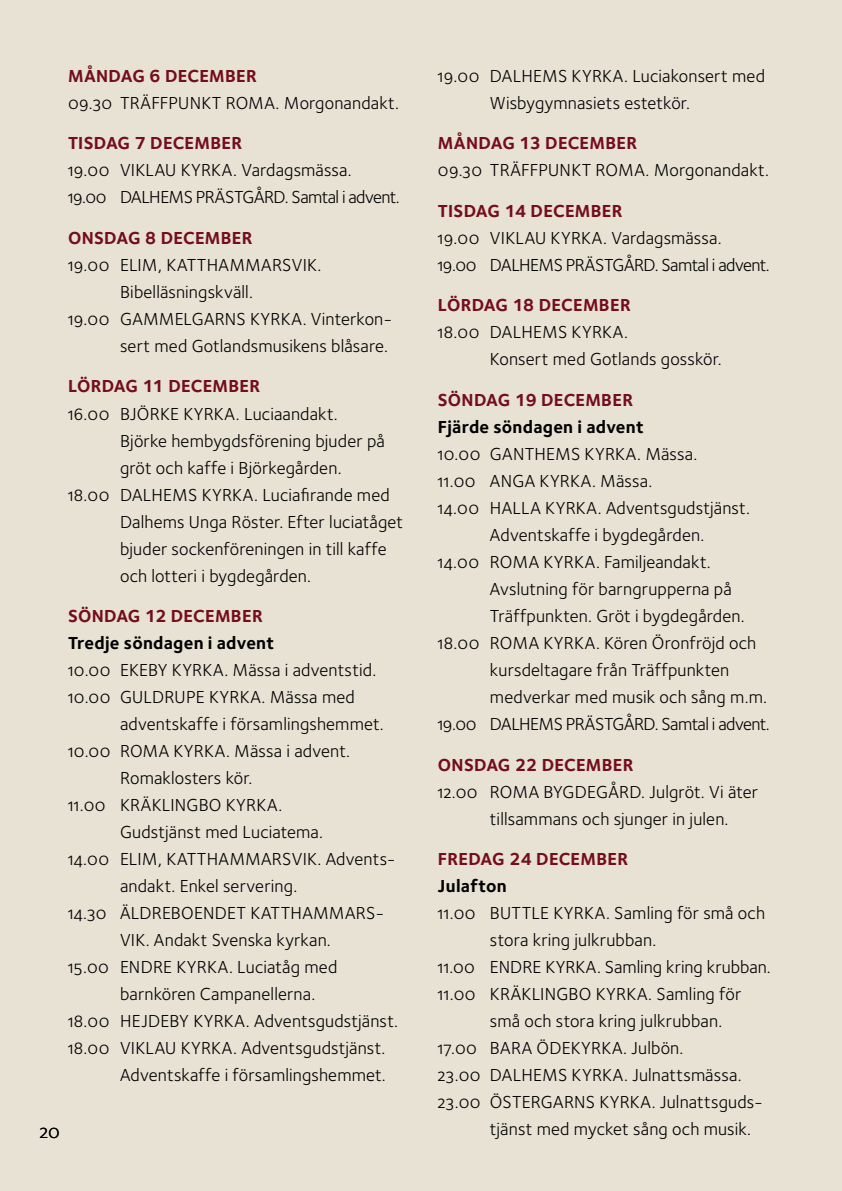
<style>
.page{position:relative;width:842px;height:1191px;background:#e8e2d4}
.page>*{position:absolute;margin:0;border:0;box-sizing:border-box;transform-origin:0 0}
.t1{font:19.6px "Foundry Sterling Book OSF";color:#000}
.t2{font:18px/27px "Foundry Sterling Book OSF";letter-spacing:.01em;color:#000}
.t3{font:700 18px "Foundry Sterling";letter-spacing:.015em;color:#740d1d}
.t4{font:18px/27px "Foundry Sterling Book OSF";letter-spacing:-.02em;color:#000}
.t5{font:18px "Foundry Sterling Bold OSF";letter-spacing:.015em;color:#000}
.t6{font:18px "Foundry Sterling Book OSF";letter-spacing:-.03em;color:#000}
</style>
<div class="page">
<p class="t3" style="left:68px;top:63px;width:190px">MÅNDAG 6 DECEMBER</p>
<p class="t2" style="left:68px;top:89px;width:332px">09.30 TRÄFFPUNKT ROMA. Morgonandakt.</p>
<p class="t3" style="left:68px;top:131px;width:176px">TISDAG 7 DECEMBER</p>
<p class="t4" style="left:68px;top:156px;width:333px">19.00 VIKLAU KYRKA. Vardagsmässa.<br>19.00 DALHEMS PRÄSTGÅRD. Samtal i advent.</p>
<p class="t3" style="left:68px;top:225px;width:186px">ONSDAG 8 DECEMBER</p>
<p class="t2" style="left:68px;top:251px;width:255px">19.00 ELIM, KATTHAMMARSVIK.</p>
<p class="t2" style="left:120px;top:278px;width:134px">Bibelläsningskväll.</p>
<p class="t2" style="left:68px;top:305px;width:326px">19.00 GAMMELGARNS KYRKA. Vinterkon-</p>
<p class="t2" style="left:120px;top:332px;width:270px">sert med Gotlandsmusikens blåsare.</p>
<p class="t3" style="left:68px;top:374px;width:194px">LÖRDAG 11 DECEMBER</p>
<p class="t2" style="left:68px;top:399px;width:271px">16.00 BJÖRKE KYRKA. Luciaandakt.</p>
<p class="t2" style="left:120px;top:426px;width:266px">Björke hembygdsförening bjuder på</p>
<p class="t2" style="left:120px;top:453px;width:223px">gröt och kaffe i Björkegården.</p>
<p class="t2" style="left:68px;top:480px;width:323px">18.00 DALHEMS KYRKA. Luciafirande med</p>
<p class="t2" style="left:120px;top:507px;width:285px">Dalhems Unga Röster. Efter luciatåget</p>
<p class="t2" style="left:120px;top:534px;width:268px">bjuder sockenföreningen in till kaffe</p>
<p class="t2" style="left:120px;top:561px;width:193px">och lotteri i bygdegården.</p>
<p class="t3" style="left:68px;top:603px;width:196px">SÖNDAG 12 DECEMBER</p>
<p class="t5" style="left:68px;top:630px;width:208px">Tredje söndagen i advent</p>
<p class="t2" style="left:68px;top:656px;width:310px">10.00 EKEBY KYRKA. Mässa i adventstid.<br>10.00 GULDRUPE KYRKA. Mässa med</p>
<p class="t2" style="left:120px;top:710px;width:265px">adventskaffe i församlingshemmet.</p>
<p class="t2" style="left:68px;top:737px;width:283px">10.00 ROMA KYRKA. Mässa i advent.</p>
<p class="t2" style="left:120px;top:764px;width:134px">Romaklosters kör.</p>
<p class="t2" style="left:68px;top:791px;width:216px">11.00 KRÄKLINGBO KYRKA.</p>
<p class="t2" style="left:120px;top:818px;width:205px">Gudstjänst med Luciatema.</p>
<p class="t2" style="left:68px;top:845px;width:329px">14.00 ELIM, KATTHAMMARSVIK. Advents-</p>
<p class="t2" style="left:120px;top:872px;width:179px">andakt. Enkel servering.</p>
<p class="t2" style="left:68px;top:899px;width:318px">14.30 ÄLDREBOENDET KATTHAMMARS-</p>
<p class="t2" style="left:120px;top:926px;width:212px">VIK. Andakt Svenska kyrkan.</p>
<p class="t2" style="left:68px;top:953px;width:271px">15.00 ENDRE KYRKA. Luciatåg med</p>
<p class="t2" style="left:120px;top:980px;width:197px">barnkören Campanellerna.</p>
<p class="t2" style="left:68px;top:1007px;width:332px">18.00 HEJDEBY KYRKA. Adventsgudstjänst.</p>
<p class="t2" style="left:68px;top:1034px;width:319px">18.00 VIKLAU KYRKA. Adventsgudstjänst.</p>
<p class="t2" style="left:120px;top:1061px;width:267px">Adventskaffe i församlingshemmet.</p>
<p class="t1" style="left:40px;top:1117px;width:22px">20</p>
<p class="t2" style="left:490px;top:62px;width:277px;text-indent:-52px">19.00 DALHEMS KYRKA. Luciakonsert med<br>Wisbygymnasiets estetkör.</p>
<p class="t3" style="left:438px;top:131px;width:201px">MÅNDAG 13 DECEMBER</p>
<p class="t2" style="left:438px;top:156px;width:332px">09.30 TRÄFFPUNKT ROMA. Morgonandakt.</p>
<p class="t3" style="left:438px;top:198px;width:186px">TISDAG 14 DECEMBER</p>
<p class="t4" style="left:438px;top:224px;width:333px">19.00 VIKLAU KYRKA. Vardagsmässa.<br>19.00 DALHEMS PRÄSTGÅRD. Samtal i advent.</p>
<p class="t3" style="left:438px;top:293px;width:194px">LÖRDAG 18 DECEMBER</p>
<p class="t2" style="left:490px;top:318px;width:233px;text-indent:-52px">18.00 DALHEMS KYRKA.<br>Konsert med Gotlands gosskör.</p>
<p class="t3" style="left:438px;top:387px;width:197px">SÖNDAG 19 DECEMBER</p>
<p class="t5" style="left:438px;top:414px;width:207px">Fjärde söndagen i advent</p>
<p class="t2" style="left:438px;top:440px;width:261px">10.00 GANTHEMS KYRKA. Mässa.</p>
<p class="t2" style="left:438px;top:467px;width:216px">11.00 ANGA KYRKA. Mässa.</p>
<p class="t2" style="left:438px;top:494px;width:313px">14.00 HALLA KYRKA. Adventsgudstjänst.</p>
<p class="t2" style="left:490px;top:521px;width:216px">Adventskaffe i bygdegården.</p>
<p class="t2" style="left:438px;top:548px;width:274px">14.00 ROMA KYRKA. Familjeandakt.</p>
<p class="t2" style="left:490px;top:575px;width:243px">Avslutning för barngrupperna på</p>
<p class="t2" style="left:490px;top:602px;width:256px">Träffpunkten. Gröt i bygdegården.</p>
<p class="t2" style="left:438px;top:629px;width:320px">18.00 ROMA KYRKA. Kören Öronfröjd och</p>
<p class="t2" style="left:490px;top:656px;width:241px">kursdeltagare från Träffpunkten</p>
<p class="t2" style="left:490px;top:683px;width:279px">medverkar med musik och sång m.m.</p>
<p class="t6" style="left:438px;top:711px;width:333px">19.00 DALHEMS PRÄSTGÅRD. Samtal i advent.</p>
<p class="t3" style="left:438px;top:752px;width:197px">ONSDAG 22 DECEMBER</p>
<p class="t2" style="left:490px;top:777px;width:270px;text-indent:-52px">12.00 ROMA BYGDEGÅRD. Julgröt. Vi äter tillsammans och sjunger in julen.</p>
<p class="t3" style="left:438px;top:846px;width:192px">FREDAG 24 DECEMBER</p>
<p class="t5" style="left:438px;top:873px;width:70px">Julafton</p>
<p class="t2" style="left:438px;top:899px;width:329px">11.00 BUTTLE KYRKA. Samling för små och</p>
<p class="t2" style="left:490px;top:926px;width:168px">stora kring julkrubban.</p>
<p class="t2" style="left:438px;top:953px;width:334px">11.00 ENDRE KYRKA. Samling kring krubban.</p>
<p class="t2" style="left:438px;top:980px;width:305px">11.00 KRÄKLINGBO KYRKA. Samling för</p>
<p class="t2" style="left:490px;top:1007px;width:234px">små och stora kring julkrubban.</p>
<p class="t2" style="left:438px;top:1034px;width:247px">17.00 BARA ÖDEKYRKA. Julbön.</p>
<p class="t2" style="left:438px;top:1061px;width:305px">23.00 DALHEMS KYRKA. Julnattsmässa.</p>
<p class="t2" style="left:438px;top:1088px;width:326px">23.00 ÖSTERGARNS KYRKA. Julnattsguds-</p>
<p class="t2" style="left:490px;top:1115px;width:263px">tjänst med mycket sång och musik.</p>
</div>
